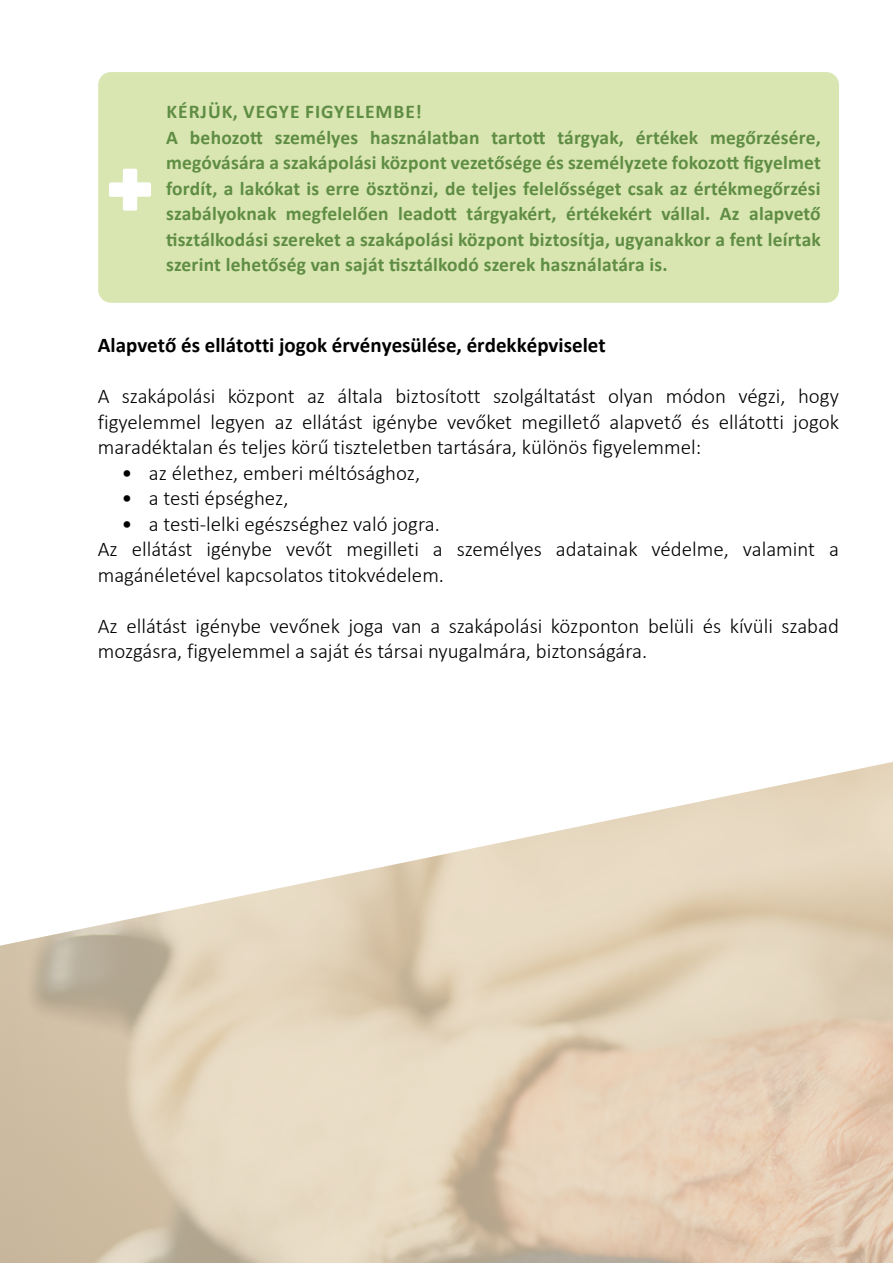
<style>
.page{position:relative;width:893px;height:1263px;background:#fff}
.page>*{position:absolute;margin:0;border:0;box-sizing:border-box;transform-origin:0 0}
.t1{font:300 21px/25.5px "Calibri";color:#000}
.t2{font:700 21px "Calibri";color:#000}
.t3{font:700 19.5px/25.5px "Calibri";letter-spacing:.01em;color:#5f8d44}
.s1{font-weight:400}
</style>
<div class="page">
<img style="left:0;top:762px;width:893px;height:501px">
<div style="left:98px;top:72px;width:741px;height:231px;background:#d9e6b1;border-radius:13px"></div>
<svg style="left:109px;top:169px;width:42px;height:42px"></svg>
<p class="t3" style="left:166px;top:98px;width:656px">KÉRJÜK, VEGYE FIGYELEMBE!<br>A behozott személyes használatban tartott tárgyak, értékek megőrzésére, megóvására a szakápolási központ vezetősége és személyzete fokozott figyelmet fordít, a lakókat is erre ösztönzi, de teljes felelősséget csak az értékmegőrzési szabályoknak megfelelően leadott tárgyakért, értékekért vállal. Az alapvető tisztálkodási szereket a szakápolási központ biztosítja, ugyanakkor a fent leírtak szerint lehetőség van saját tisztálkodó szerek használatára is.</p>
<p class="t2" style="left:98px;top:330px;width:509px">Alapvető és ellátotti jogok érvényesülése, érdekképviselet</p>
<p class="t1" style="left:98px;top:383px;width:743px;text-align:justify">A szakápolási központ az általa biztosított szolgáltatást olyan módon végzi, hogy figyelemmel legyen az ellátást igénybe vevőket megillető alapvető és ellátotti jogok maradéktalan és teljes körű tiszteletben tartására, különös figyelemmel:</p>
<p class="t1" style="left:122px;top:460px;width:300px"><span class="s1">•</span> az élethez, emberi méltósághoz,</p>
<p class="t1" style="left:122px;top:485px;width:168px"><span class="s1">•</span> a testi épséghez,</p>
<p class="t1" style="left:98px;top:511px;width:743px;text-indent:24px"><span class="s1">•</span> a testi-lelki egészséghez való jogra.<br>Az ellátást igénybe vevőt megilleti a személyes adatainak védelme, valamint a magánéletével kapcsolatos titokvédelem.</p>
<p class="t1" style="left:98px;top:613px;width:743px">Az ellátást igénybe vevőnek joga van a szakápolási központon belüli és kívüli szabad mozgásra, figyelemmel a saját és társai nyugalmára, biztonságára.</p>
</div>
